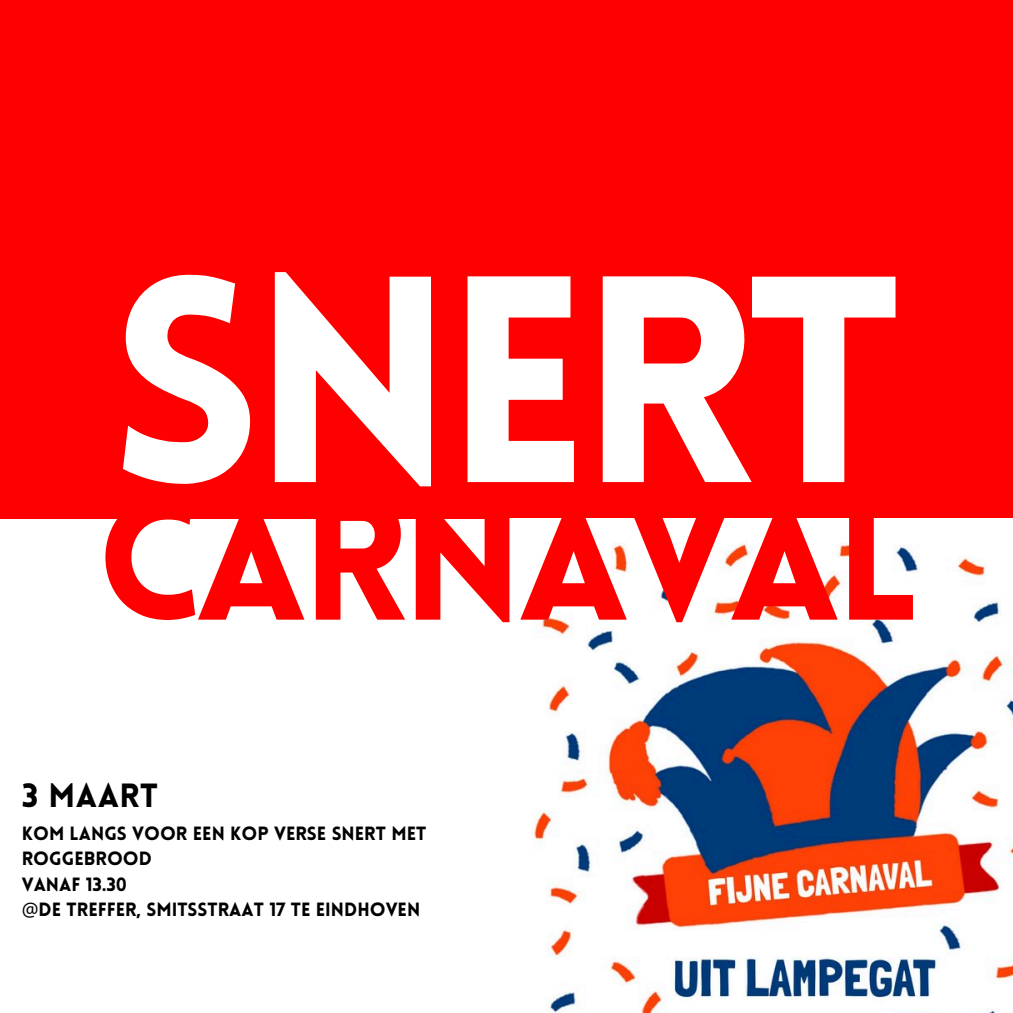
<style>
.page{position:relative;width:1013px;height:1013px;background:#fff}
.page>*{position:absolute;margin:0;border:0;box-sizing:border-box;transform-origin:0 0}
.t1{font:900 287.5px "Lovelo";letter-spacing:-.035em;color:#fff}
.t2{font:900 172.5px "Lovelo";letter-spacing:-.035em;color:#f00}
.t3{font:900 32.75px "Lovelo";letter-spacing:.015em;color:#000}
.t4{font:900 18.75px/25.2px "Lovelo";color:#000}
.s1{font-family:"Noto Sans";font-weight:400}
</style>
<div class="page">
<div style="left:0;top:0;width:1012px;height:518px;background:#f00"></div>
<img style="left:532px;top:536px;width:480px;height:476px">
<h1 class="t1" style="left:109px;top:266px;width:795px">SNERT</h1>
<h2 class="t2" style="left:97px;top:490px;width:824px">CARNAVAL</h2>
<p class="t3" style="left:22px;top:782px;width:138px">3 MAART</p>
<h3 class="t4" style="left:22px;top:822px;width:406px">KOM LANGS VOOR EEN KOP VERSE SNERT MET<br>ROGGEBROOD</h3>
<p class="t4" style="left:22px;top:873px;width:107px">VANAF 13.30</p>
<p class="t4" style="left:22px;top:898px;width:400px"><span class="s1">@</span>DE TREFFER, SMITSSTRAAT 17 TE EINDHOVEN</p>
</div>
